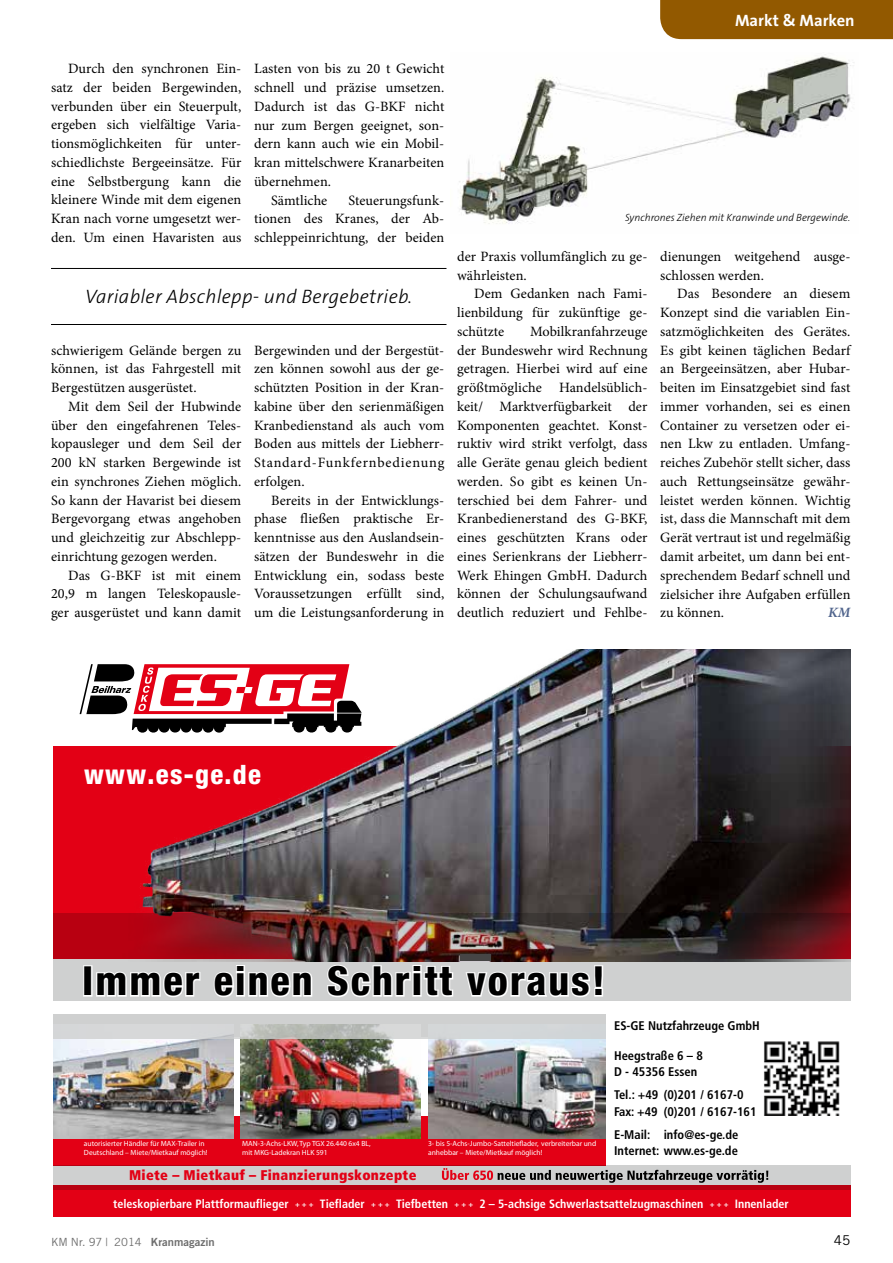
<style>
.page{position:relative;width:893px;height:1263px;background:#fff}
.page>*{position:absolute;margin:0;border:0;box-sizing:border-box;transform-origin:0 0}
.t1{font:800 condensed 40.2px "Helvetica Neue";letter-spacing:.05em;color:#000}
.t2{font:800 condensed 26.7px "Helvetica Neue";letter-spacing:.05em;color:#fff}
.t3{font:italic 300 19.5px "The Sans B3";letter-spacing:.015em;color:#000}
.t4{font:700 16.5px "The Sans B7";color:#fff}
.t5{font:14.25px/18.8px "Minion Pro";letter-spacing:.005em;color:#000;text-align:justify}
.t6{font:italic 700 14.25px "Minion Pro";color:#51658d}
.t7{font:900 condensed 14.1px "Frutiger";letter-spacing:.02em;color:#e30015}
.t8{font:13.5px "Trade Gothic";color:#000}
.t9{font:700 condensed 12.45px/16.2px "Frutiger";color:#000}
.t10{font:700 condensed 12px "Frutiger";color:#fff}
.t11{font:11.25px "Trade Gothic";color:#6e6e6e}
.t12{font:italic 300 10.5px "The Sans B3";color:#000}
.t13{font:7.5px/9px "Myriad";color:#fff}
.s1{font-size:8.1px}
.s2{font-family:"Trade Gothic Bold Two"}
</style>
<div class="page">
<div style="left:660px;top:0;width:233px;height:39px;background:#925900"></div>
<hr style="left:51px;top:268px;width:395px;height:1px;background:#000">
<hr style="left:51px;top:324px;width:395px;height:1px;background:#000">
<div style="left:53px;top:1116px;width:553px;height:50px;background:#e30015"></div>
<div style="left:53px;top:1166px;width:797px;height:50px;background:#cfd0d0"></div>
<div style="left:53px;top:746px;width:797px;height:213px;background:#e30015"></div>
<img style="left:140px;top:650px;width:710px;height:263px">
<div style="left:53px;top:1185px;width:797px;height:15px;background:#b80011"></div>
<div style="left:53px;top:1190px;width:797px;height:26px;background:#e30015"></div>
<img style="left:53px;top:913px;width:797px;height:88px">
<div style="left:83px;top:965px;width:10px;height:32px;border:3px solid #fff"></div>
<svg style="left:95px;top:970px;width:107px;height:28px"></svg>
<svg style="left:212px;top:964px;width:102px;height:34px"></svg>
<svg style="left:326px;top:963px;width:129px;height:35px"></svg>
<svg style="left:464px;top:964px;width:141px;height:34px"></svg>
<div style="left:53px;top:1014px;width:553px;height:23px;background:#cfd0d0"></div>
<svg style="left:80px;top:664px;width:282px;height:69px"></svg>
<svg style="left:442px;top:1168px;width:326px;height:15px"></svg>
<div style="left:460px;top:954px;width:30px;height:7px;background:#464545"></div>
<img style="left:53px;top:1038px;width:180px;height:100px">
<img style="left:428px;top:1038px;width:178px;height:100px">
<img style="left:241px;top:1038px;width:180px;height:100px">
<svg style="left:53px;top:1024px;width:553px;height:14px"></svg>
<img style="left:764px;top:1041px;width:76px;height:75px">
<img style="left:459px;top:54px;width:395px;height:170px">
<p class="t4" style="left:735px;top:11px;width:121px">Markt &amp; Marken</p>
<p class="t5" style="left:51px;top:59px;width:192px;text-indent:17px">Durch den synchronen Ein&shy;satz der beiden Bergewinden, verbunden über ein Steuerpult, ergeben sich vielfältige Varia&shy;tionsmöglichkeiten für unter&shy;schiedlichste Bergeeinsätze. Für eine Selbstbergung kann die kleinere Winde mit dem eigenen Kran nach vorne umgesetzt wer&shy;den. Um einen Havaristen aus</p>
<p class="t5" style="left:254px;top:59px;width:192px">Lasten von bis zu 20 t Gewicht</p>
<p class="t5" style="left:254px;top:78px;width:192px">schnell und präzise umsetzen.</p>
<p class="t5" style="left:254px;top:97px;width:192px">Dadurch ist das G-BKF nicht</p>
<p class="t5" style="left:254px;top:116px;width:192px">nur zum Bergen geeignet, son-</p>
<p class="t5" style="left:254px;top:134px;width:192px">dern kann auch wie ein Mobil-</p>
<p class="t5" style="left:254px;top:153px;width:192px">kran mittelschwere Kranarbeiten</p>
<p class="t5" style="left:254px;top:172px;width:79px">übernehmen.</p>
<p class="t5" style="left:271px;top:191px;width:58px">Sämtliche</p>
<p class="t5" style="left:254px;top:191px;width:192px;text-indent:94px">Steuerungsfunk&shy;tionen des Kranes, der Ab&shy;schleppeinrichtung, der beiden</p>
<h3 class="t3" style="left:85px;top:286px;width:328px">Variabler Abschlepp- und Bergebetrieb.</h3>
<p class="t5" style="left:51px;top:341px;width:192px">schwierigem Gelände bergen zu können, ist das Fahrgestell mit Bergestützen ausgerüstet.</p>
<p class="t5" style="left:51px;top:397px;width:192px;text-indent:17px">Mit dem Seil der Hubwinde über den eingefahrenen Teles&shy;kopausleger und dem Seil der 200 kN starken Bergewinde ist ein synchrones Ziehen möglich.<br>So kann der Havarist bei diesem Bergevorgang etwas angehoben und gleichzeitig zur Abschlepp&shy;einrichtung gezogen werden.</p>
<p class="t5" style="left:51px;top:566px;width:192px;text-indent:17px">Das G-BKF ist mit einem 20,9 m langen Teleskopausle&shy;ger ausgerüstet und kann damit</p>
<p class="t5" style="left:254px;top:341px;width:192px">Bergewinden und der Bergestüt&shy;zen können sowohl aus der ge&shy;schützten Position in der Kran&shy;kabine über den serienmäßigen Kranbedienstand als auch vom Boden aus mittels der Liebherr-Standard-Funkfernbedienung erfolgen.</p>
<p class="t5" style="left:254px;top:491px;width:192px;text-indent:17px">Bereits in der Entwicklungs&shy;phase fließen praktische Er&shy;kenntnisse aus den Auslandsein&shy;sätzen der Bundeswehr in die Entwicklung ein, sodass beste Voraussetzungen erfüllt sind, um die Leistungsanforderung in</p>
<p class="t12" style="left:625px;top:212px;width:227px">Synchrones Ziehen mit Kranwinde und Bergewinde.</p>
<p class="t5" style="left:457px;top:247px;width:192px">der Praxis vollumfänglich zu ge&shy;währleisten.</p>
<p class="t5" style="left:457px;top:284px;width:192px;text-indent:17px">Dem Gedanken nach Fami&shy;lienbildung für zukünftige ge&shy;schützte</p>
<p class="t5" style="left:457px;top:322px;width:192px;text-indent:73px">Mobilkranfahrzeuge der Bundeswehr wird Rechnung getragen. Hierbei wird auf eine größtmögliche Handelsüblich&shy;keit/ Marktverfügbarkeit der Komponenten geachtet. Konst&shy;ruktiv wird strikt verfolgt, dass alle Geräte genau gleich bedient werden. So gibt es keinen Un&shy;terschied bei dem Fahrer- und Kranbedienerstand des G-BKF, eines geschützten Krans oder eines Serienkrans der Liebherr-Werk Ehingen GmbH. Dadurch können der Schulungsaufwand deutlich reduziert und Fehlbe-</p>
<p class="t5" style="left:660px;top:247px;width:192px">dienungen weitgehend ausge&shy;schlossen werden.</p>
<p class="t5" style="left:660px;top:285px;width:192px;text-indent:17px">Das Besondere an diesem Konzept sind die variablen Ein&shy;satzmöglichkeiten des Gerätes.<br>Es gibt keinen täglichen Bedarf an Bergeeinsätzen, aber Hubar&shy;beiten im Einsatzgebiet sind fast immer vorhanden, sei es einen Container zu versetzen oder ei&shy;nen Lkw zu entladen. Umfang&shy;reiches Zubehör stellt sicher, dass auch Rettungseinsätze gewähr&shy;leistet werden können. Wichtig ist, dass die Mannschaft mit dem Gerät vertraut ist und regelmäßig damit arbeitet, um dann bei ent&shy;sprechendem Bedarf schnell und zielsicher ihre Aufgaben erfüllen zu können.</p>
<p class="t6" style="left:828px;top:604px;width:24px">KM</p>
<h2 class="t2" style="left:84px;top:758px;width:178px">www.es-ge.de</h2>
<h1 class="t1" style="left:82px;top:956px;width:525px">Immer einen Schritt voraus!</h1>
<p class="t13" style="left:84px;top:1139px;width:125px">autorisierter Händler für MAX-Trailer in<br>Deutschland – Miete/Mietkauf möglich!</p>
<p class="t13" style="left:428px;top:1139px;width:170px">3- bis 5-Achs-Jumbo-Satteltieflader, verbreiterbar und anhebbar – Miete/Mietkauf möglich!</p>
<p class="t13" style="left:242px;top:1139px;width:130px">MAN-3-Achs-LKW, Typ TGX 26.440 6x4 BL, mit MKG-Ladekran HLK 591</p>
<p class="t7" style="left:129px;top:1167px;width:289px">Miete – Mietkauf – Finanzierungskonzepte</p>
<p class="t9" style="left:614px;top:1017px;width:147px">ES-GE Nutzfahrzeuge GmbH</p>
<p class="t9" style="left:614px;top:1047px;width:90px">Heegstraße 6 – 8<br>D - 45356 Essen</p>
<p class="t9" style="left:614px;top:1087px;width:144px">Tel.: +49 (0)201 / 6167-0<br>Fax: +49 (0)201 / 6167-161</p>
<p class="t9" style="left:614px;top:1126px;width:126px">E-Mail: info@es-ge.de<br>Internet: www.es-ge.de</p>
<p class="t10" style="left:113px;top:1196px;width:677px">teleskopierbare Plattformauflieger <span class="s1">+ + +</span> Tieflader <span class="s1">+ + +</span> Tiefbetten <span class="s1">+ + +</span> 2 – 5-achsige Schwerlastsattelzugmaschinen <span class="s1">+ + +</span> Innenlader</p>
<p class="t11" style="left:51px;top:1235px;width:165px">KM Nr. 97 | 2014 <span class="s2">Kranmagazin</span></p>
<p class="t8" style="left:834px;top:1232px;width:18px">45</p>
</div>
